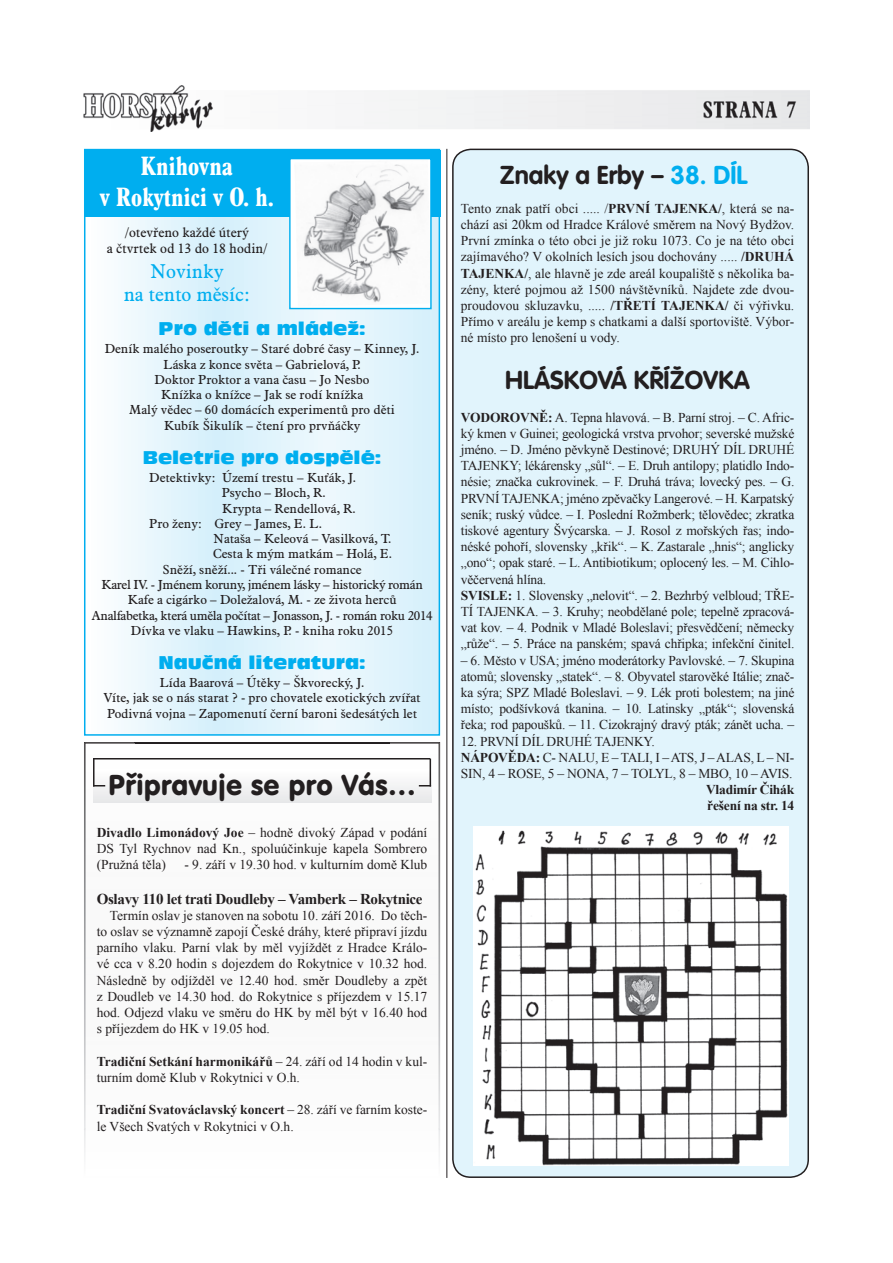
<style>
.page{position:relative;width:893px;height:1263px;background:#fff}
.page>*{position:absolute;margin:0;border:0;box-sizing:border-box;transform-origin:0 0}
.t1{font:28.35px "VAG Rounded BTCE";color:#231f20}
.t2{font:700 25.5px "VAG Rounded CE";color:#231f20}
.t3{font:700 condensed 25.5px/30.6px "Aldine 721 AT";color:#fff;text-align:center}
.t4{font:19.5px/23.4px "Aldine 721 AT";color:#00aeef;text-align:center}
.t5{font:18px "Antique Olive CE Compact";color:#00aeef}
.t6{font:700 15px "Times New Roman";letter-spacing:-.02em;color:#231f20}
.t7{font:13.5px/16.2px "Times New Roman";letter-spacing:-.015em;color:#231f20;text-align:justify}
.t8{font:13.5px/16.2px "Aldine 721 AT";color:#231f20;text-align:center}
.t9{font:700 13.5px/16.2px "Times New Roman";letter-spacing:-.015em;color:#231f20}
.t10{font:12.75px/15.3px "Aldine 721 AT";color:#231f20;text-align:center}
.t11{font:12.75px "Aldine 721 AT";letter-spacing:-.025em;color:#231f20}
.s1{font-weight:700}
.s2{color:#00aeef}
</style>
<div class="page">
<img style="left:84px;top:742px;width:50px;height:388px">
<img style="left:390px;top:742px;width:50px;height:388px">
<img style="left:134px;top:742px;width:256px;height:2px">
<img style="left:85px;top:1129px;width:354px;height:15px">
<img style="left:85px;top:743px;width:51px;height:386px">
<img style="left:388px;top:743px;width:51px;height:386px">
<div style="left:453px;top:149px;width:355px;height:1028px;background:#e1f4fc;border-radius:18px"></div>
<div style="left:452px;top:149px;width:357px;height:1029px;border:2px solid #231f20;border-radius:18px"></div>
<img style="left:84px;top:85px;width:725px;height:47px">
<img style="left:473px;top:826px;width:315px;height:339px">
<svg style="left:87px;top:216px;width:350px;height:517px"></svg>
<div style="left:84px;top:149px;width:356px;height:587px;border:2px solid #00aeef"></div>
<div style="left:84px;top:150px;width:356px;height:66px;background:#00aeef"></div>
<div style="left:290px;top:159px;width:141px;height:148px;background:#fff"></div>
<img style="left:302px;top:164px;width:123px;height:139px">
<div style="left:289px;top:158px;width:143px;height:151px;border:1px solid #00aeef"></div>
<div style="left:93px;top:769px;width:338px;height:33px;background:#f3f4f4"></div>
<svg style="left:419px;top:759px;width:12px;height:27px"></svg>
<hr style="left:93px;top:758px;width:337px;height:1px;background:#231f20">
<hr style="left:93px;top:759px;width:2px;height:27px;background:#231f20">
<hr style="left:446px;top:149px;width:1px;height:1029px;background:#231f20">
<h2 class="t3" style="left:100px;top:150px;width:176px">Knihovna<br>v Rokytnici v O. h.</h2>
<p class="t8" style="left:107px;top:224px;width:162px">/otevřeno každé úterý<br>a čtvrtek od 13 do 18 hodin/</p>
<h3 class="t4" style="left:124px;top:259px;width:128px">Novinky<br>na tento měsíc:</h3>
<h3 class="t5" style="left:158px;top:318px;width:209px">Pro děti a mládež:</h3>
<p class="t10" style="left:105px;top:341px;width:316px">Deník malého poseroutky – Staré dobré časy – Kinney, J.<br>Láska z konce světa – Gabrielová, P.<br>Doktor Proktor a vana času – Jo Nesbo<br>Knížka o knížce – Jak se rodí knížka<br>Malý vědec – 60 domácích experimentů pro děti<br>Kubík Šikulík – čtení pro prvňáčky</p>
<h3 class="t5" style="left:143px;top:447px;width:240px">Beletrie pro dospělé:</h3>
<p class="t10" style="left:149px;top:470px;width:208px">Detektivky: Území trestu – Kuťák, J.</p>
<p class="t10" style="left:222px;top:485px;width:105px">Psycho – Bloch, R.</p>
<p class="t10" style="left:222px;top:500px;width:135px">Krypta – Rendellová, R.</p>
<p class="t10" style="left:149px;top:516px;width:174px">Pro ženy: Grey – James, E. L.</p>
<p class="t10" style="left:214px;top:531px;width:179px">Nataša – Keleová – Vasilková, T.</p>
<p class="t10" style="left:213px;top:546px;width:180px">Cesta k mým matkám – Holá, E.</p>
<p class="t10" style="left:163px;top:561px;width:201px">Sněží, sněží... - Tři válečné romance</p>
<p class="t11" style="left:101px;top:577px;width:323px">Karel IV. - Jménem koruny, jménem lásky – historický román</p>
<p class="t10" style="left:128px;top:592px;width:271px">Kafe a cigárko – Doležalová, M. - ze života herců</p>
<p class="t11" style="left:91px;top:607px;width:343px">Analfabetka, která uměla počítat – Jonasson, J. - román roku 2014</p>
<p class="t10" style="left:131px;top:623px;width:264px">Dívka ve vlaku – Hawkins, P. - kniha roku 2015</p>
<h3 class="t5" style="left:158px;top:652px;width:209px">Naučná literatura:</h3>
<p class="t10" style="left:103px;top:675px;width:319px">Lída Baarová – Útěky – Škvorecký, J.<br>Víte, jak se o nás starat ? - pro chovatele exotických zvířat<br>Podivná vojna – Zapomenutí černí baroni šedesátých let</p>
<h1 class="t1" style="left:108px;top:766px;width:309px">Připravuje se pro Vás…</h1>
<p class="t7" style="left:97px;top:824px;width:332px"><span class="s1">Divadlo Limonádový Joe</span> – hodně divoký Západ v podání DS Tyl Rychnov nad Kn., spoluúčinkuje kapela Sombrero (Pružná těla)</p>
<p class="t7" style="left:184px;top:857px;width:244px">- 9. září v 19.30 hod. v kulturním domě Klub</p>
<p class="t6" style="left:97px;top:888px;width:327px">Oslavy 110 let trati Doudleby – Vamberk – Rokytnice</p>
<p class="t7" style="left:97px;top:907px;width:332px;text-indent:13px">Termín oslav je stanoven na sobotu 10. září 2016. Do těch&shy;to oslav se významně zapojí České dráhy, které připraví jízdu parního vlaku. Parní vlak by měl vyjíždět z Hradce Králo&shy;vé cca v 8.20 hodin s dojezdem do Rokytnice v 10.32 hod.<br>Následně by odjížděl ve 12.40 hod. směr Doudleby a zpět z Doudleb ve 14.30 hod. do Rokytnice s příjezdem v 15.17 hod. Odjezd vlaku ve směru do HK by měl být v 16.40 hod s příjezdem do HK v 19.05 hod.</p>
<p class="t7" style="left:97px;top:1053px;width:332px"><span class="s1">Tradiční Setkání harmonikářů</span> – 24. září od 14 hodin v kul&shy;turním domě Klub v Rokytnici v O.h.</p>
<p class="t7" style="left:97px;top:1101px;width:332px"><span class="s1">Tradiční Svatováclavský koncert</span> – 28. září ve farním koste&shy;le Všech Svatých v Rokytnici v O.h.</p>
<h2 class="t2" style="left:500px;top:160px;width:249px">Znaky a Erby – <span class="s2">38. DÍL</span></h2>
<p class="t7" style="left:461px;top:200px;width:335px">Tento znak patří obci ..... /<span class="s1">PRVNÍ TAJENKA/</span>, která se na&shy;chází asi 20km od Hradce Králové směrem na Nový Bydžov.<br>První zmínka o této obci je již roku 1073. Co je na této obci zajímavého? V okolních lesích jsou dochovány ..... <span class="s1">/DRUHÁ TAJENKA/</span>, ale hlavně je zde areál koupaliště s několika ba&shy;zény, které pojmou až 1500 návštěvníků. Najdete zde dvou&shy;proudovou skluzavku, ..... <span class="s1">/TřETÍ TAJENKA/</span> či výřivku.<br>Přímo v areálu je kemp s chatkami a další sportoviště. Výbor&shy;né místo pro lenošení u vody.</p>
<h2 class="t2" style="left:505px;top:366px;width:246px">HLÁSKOVÁ KŘÍŽOVKA</h2>
<p class="t7" style="left:461px;top:409px;width:335px;text-align:left"><span class="s1">VODOROVNĚ:</span> A. Tepna hlavová. – B. Parní stroj. – C. Afric&shy;ký kmen v Guinei; geologická vrstva prvohor; severské mužské jméno. – D. Jméno pěvkyně Destinové; DRUHÝ DÍL DRUHÉ TAJENKY; lékárensky „sůl“. – E. Druh antilopy; platidlo Indo&shy;nésie; značka cukrovinek. – F. Druhá tráva; lovecký pes. – G.<br>PRVNÍ TAJENKA; jméno zpěvačky Langerové. – H. Karpatský seník; ruský vůdce. – I. Poslední Rožmberk; tělovědec; zkratka tiskové agentury Švýcarska. – J. Rosol z mořských řas; indo&shy;néské pohoří, slovensky „křik“. – K. Zastarale „hnis“; anglicky „ono“; opak staré. – L. Antibiotikum; oplocený les. – M. Cihlo&shy;věčervená hlína.<br><span class="s1">SVISLE:</span> 1. Slovensky „nelovit“. – 2. Bezhrbý velbloud; TŘE-TÍ TAJENKA. – 3. Kruhy; neobdělané pole; tepelně zpracová&shy;vat kov. – 4. Podnik v Mladé Boleslavi; přesvědčení; německy „růže“. – 5. Práce na panském; spavá chřipka; infekční činitel.</p>
<p class="t7" style="left:461px;top:652px;width:335px">– 6. Město v USA; jméno moderátorky Pavlovské. – 7. Skupina atomů; slovensky „statek“. – 8. Obyvatel starověké Itálie; znač&shy;ka sýra; SPZ Mladé Boleslavi. – 9. Lék proti bolestem; na jiné místo; podšívková tkanina. – 10. Latinsky „pták“; slovenská řeka; rod papoušků. – 11. Cizokrajný dravý pták; zánět ucha. –</p>
<p class="t7" style="left:461px;top:733px;width:335px;text-align:left">12. PRVNÍ DÍL DRUHÉ TAJENKY.<br><span class="s1">NÁPOVĚDA:</span> C- NALU, E – TALI, I – ATS, J – ALAS, L – NI-<br>SIN, 4 – ROSE, 5 – NONA, 7 – TOLYL, 8 – MBO, 10 – AVIS.</p>
<p class="t9" style="left:706px;top:781px;width:90px">Vladimír Čihák řešení na str. 14</p>
</div>
